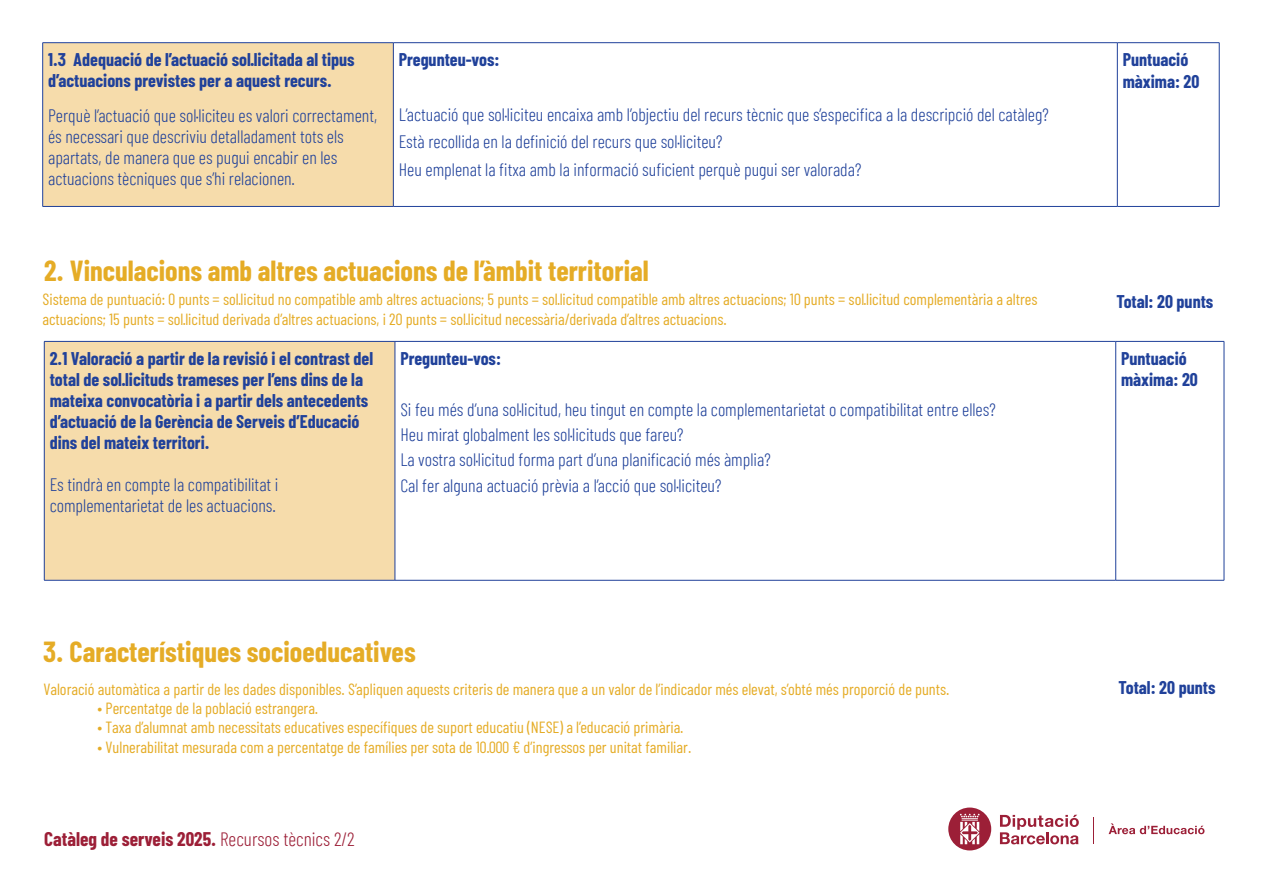
<style>
.page{position:relative;width:1263px;height:893px;background:#fff}
.page>*{position:absolute;margin:0;border:0;box-sizing:border-box;transform-origin:0 0}
.subtitulos{font:700 28.35px "Barlow Condensed";color:#e5ac26}
.text_seguit{font:700 19.35px "Barlow Condensed";color:#9c1f37}
.t1{font:300 18px/21px "Barlow Condensed";color:#20419a}
.t2{font:700 18px/21px "Barlow Condensed";color:#20419a}
.t3{font:16.2px/19.5px "Barlow Condensed";color:#e5ac26}
.s1{font-weight:300}
</style>
<div class="page">
<svg style="left:1108px;top:823px;width:96px;height:11px"></svg>
<svg style="left:1000px;top:815px;width:79px;height:29px"></svg>
<svg style="left:948px;top:807px;width:43px;height:43px"></svg>
<svg style="left:1093px;top:817px;width:1px;height:27px"></svg>
<div style="left:43px;top:43px;width:350px;height:163px;background:#f6dcab"></div>
<hr style="left:43px;top:42px;width:350px;height:1px;background:#20419a">
<hr style="left:42px;top:43px;width:1px;height:163px;background:#20419a">
<hr style="left:393px;top:42px;width:724px;height:1px;background:#20419a">
<hr style="left:393px;top:43px;width:1px;height:163px;background:#20419a">
<hr style="left:1117px;top:42px;width:102px;height:1px;background:#20419a">
<hr style="left:1117px;top:43px;width:1px;height:163px;background:#20419a">
<hr style="left:1219px;top:43px;width:1px;height:163px;background:#20419a">
<hr style="left:43px;top:206px;width:350px;height:1px;background:#20419a">
<hr style="left:393px;top:206px;width:724px;height:1px;background:#20419a">
<hr style="left:1117px;top:206px;width:102px;height:1px;background:#20419a">
<div style="left:44px;top:341px;width:351px;height:239px;background:#f6dcab"></div>
<hr style="left:44px;top:341px;width:351px;height:1px;background:#20419a">
<hr style="left:44px;top:342px;width:1px;height:238px;background:#20419a">
<hr style="left:395px;top:341px;width:721px;height:1px;background:#20419a">
<hr style="left:395px;top:342px;width:1px;height:238px;background:#20419a">
<hr style="left:1116px;top:341px;width:108px;height:1px;background:#20419a">
<hr style="left:1115px;top:342px;width:1px;height:238px;background:#20419a">
<hr style="left:1224px;top:342px;width:1px;height:238px;background:#20419a">
<hr style="left:44px;top:580px;width:351px;height:1px;background:#20419a">
<hr style="left:395px;top:580px;width:721px;height:1px;background:#20419a">
<hr style="left:1116px;top:580px;width:108px;height:1px;background:#20419a">
<p class="t2" style="left:48px;top:49px;width:308px">1.3 Adequació de l’actuació sol·licitada al tipus d’actuacions previstes per a aquest recurs.</p>
<p class="t1" style="left:48px;top:106px;width:331px">Perquè l’actuació que sol·liciteu es valori correctament, és necessari que descriviu detalladament tots els apartats, de manera que es pugui encabir en les actuacions tècniques que s’hi relacionen.</p>
<p class="t2" style="left:399px;top:49px;width:102px">Pregunteu-vos:</p>
<p class="t1" style="left:399px;top:105px;width:651px">L’actuació que sol·liciteu encaixa amb l’objectiu del recurs tècnic que s’especifica a la descripció del catàleg?</p>
<p class="t1" style="left:399px;top:132px;width:325px">Està recollida en la definició del recurs que sol·liciteu?</p>
<p class="t1" style="left:399px;top:160px;width:464px">Heu emplenat la fitxa amb la informació suficient perquè pugui ser valorada?</p>
<p class="subtitulos" style="left:44px;top:254px;width:606px">2. Vinculacions amb altres actuacions de l’àmbit territorial</p>
<p class="t2" style="left:1123px;top:49px;width:67px">Puntuació</p>
<p class="t2" style="left:1123px;top:70px;width:78px">màxima: 20</p>
<p class="t3" style="left:43px;top:289px;width:996px">Sistema de puntuació: 0 punts = sol·licitud no compatible amb altres actuacions; 5 punts = sol·licitud compatible amb altres actuacions; 10 punts = sol·licitud complementària a altres actuacions; 15 punts = sol·licitud derivada d’altres actuacions, i 20 punts = sol·licitud necessària/derivada d’altres actuacions.</p>
<p class="t2" style="left:1116px;top:291px;width:98px">Total: 20 punts</p>
<p class="t2" style="left:50px;top:347px;width:325px">2.1 Valoració a partir de la revisió i el contrast del total de sol·licituds trameses per l’ens dins de la mateixa convocatòria i a partir dels antecedents d’actuació de la Gerència de Serveis d’Educació dins del mateix territori.</p>
<p class="t1" style="left:50px;top:475px;width:230px">Es tindrà en compte la compatibilitat i complementarietat de les actuacions.</p>
<p class="t2" style="left:400px;top:347px;width:102px">Pregunteu-vos:</p>
<p class="t1" style="left:400px;top:400px;width:597px">Si feu més d’una sol·licitud, heu tingut en compte la complementarietat o compatibilitat entre elles?</p>
<p class="t1" style="left:400px;top:425px;width:285px">Heu mirat globalment les sol·licituds que fareu?</p>
<p class="t1" style="left:400px;top:451px;width:372px">La vostra sol·licitud forma part d’una planificació més àmplia?</p>
<p class="t1" style="left:400px;top:476px;width:323px">Cal fer alguna actuació prèvia a l’acció que sol·liciteu?</p>
<p class="t2" style="left:1121px;top:347px;width:67px">Puntuació</p>
<p class="t2" style="left:1121px;top:369px;width:78px">màxima: 20</p>
<p class="subtitulos" style="left:43px;top:634px;width:374px">3. Característiques socioeducatives</p>
<p class="t3" style="left:43px;top:679px;width:908px">Valoració automàtica a partir de les dades disponibles. S’apliquen aquests criteris de manera que a un valor de l’indicador més elevat, s’obté més proporció de punts.</p>
<p class="t2" style="left:1118px;top:677px;width:98px">Total: 20 punts</p>
<p class="t3" style="left:97px;top:698px;width:222px">• Percentatge de la població estrangera.</p>
<p class="t3" style="left:97px;top:717px;width:588px">• Taxa d’alumnat amb necessitats educatives específiques de suport educatiu (NESE) a l’educació primària.</p>
<p class="t3" style="left:97px;top:737px;width:595px">• Vulnerabilitat mesurada com a percentatge de famílies per sota de 10.000 € d’ingressos per unitat familiar.</p>
<p class="text_seguit" style="left:44px;top:827px;width:312px">Catàleg de serveis 2025. <span class="s1">Recursos tècnics 2/2</span></p>
</div>
